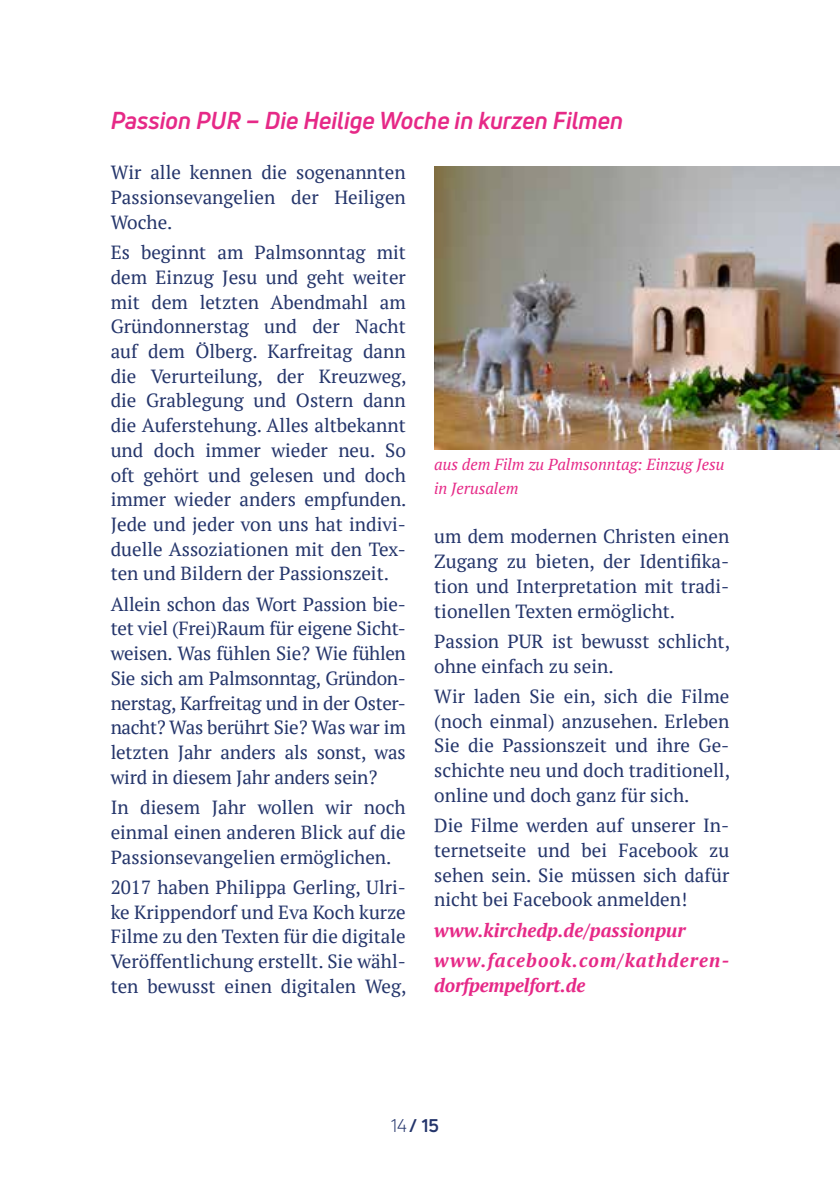
<style>
.page{position:relative;width:840px;height:1191px;background:#fff}
.page>*{position:absolute;margin:0;border:0;box-sizing:border-box;transform-origin:0 0}
.t1{font:italic 700 24px "Uni Neue";color:#e62987}
.t2{font:19px/24.6px "PT Serif";color:#24356b;text-align:justify}
.t3{font:italic 700 19px/30.4px "PT Serif";letter-spacing:.03em;color:#e62987}
.t4{font:italic 700 19px "PT Serif";color:#e62987}
.t5{font:700 18px "Uni Neue";color:#24356b}
.t6{font:italic 16px/23.4px "PT Serif";color:#e62987}
.s1{font-weight:400}
</style>
<div class="page">
<img style="left:434px;top:167px;width:405px;height:283px">
<p class="t1" style="left:111px;top:105px;width:513px">Passion PUR – Die Heilige Woche in kurzen Filmen</p>
<p class="t2" style="left:111px;top:160px;width:296px">Wir alle kennen die sogenannten Passionsevangelien der Heiligen Woche.</p>
<p class="t2" style="left:111px;top:240px;width:297px">Es beginnt am Palmsonntag mit dem Einzug Jesu und geht weiter mit dem letzten Abendmahl am Gründonnerstag und der Nacht auf dem Ölberg. Karfreitag dann die Verurteilung, der Kreuzweg, die Grablegung und Ostern dann die Auferstehung. Alles altbekannt und doch immer wieder neu. So oft gehört und gelesen und doch immer wieder anders empfunden.<br>Jede und jeder von uns hat indivi&shy;duelle Assoziationen mit den Tex&shy;ten und Bildern der Passionszeit.</p>
<p class="t2" style="left:111px;top:591px;width:296px">Allein schon das Wort Passion bie&shy;tet viel (Frei)Raum für eigene Sicht&shy;weisen. Was fühlen Sie? Wie fühlen Sie sich am Palmsonntag, Gründon&shy;nerstag, Karfreitag und in der Oster&shy;nacht? Was berührt Sie? Was war im letzten Jahr anders als sonst, was wird in diesem Jahr anders sein?</p>
<p class="t2" style="left:111px;top:795px;width:296px">In diesem Jahr wollen wir noch einmal einen anderen Blick auf die Passionsevangelien ermöglichen.</p>
<p class="t2" style="left:111px;top:874px;width:297px">2017 haben Philippa Gerling, Ulri&shy;ke Krippendorf und Eva Koch kurze Filme zu den Texten für die digitale Veröffentlichung erstellt. Sie wähl&shy;ten bewusst einen digitalen Weg,</p>
<p class="t6" style="left:434px;top:453px;width:291px">aus dem Film zu Palmsonntag: Einzug Jesu in Jerusalem</p>
<p class="t2" style="left:434px;top:524px;width:296px">um dem modernen Christen einen Zugang zu bieten, der Identifika&shy;tion und Interpretation mit tradi&shy;tionellen Texten ermöglicht.</p>
<p class="t2" style="left:434px;top:628px;width:297px">Passion PUR ist bewusst schlicht, ohne einfach zu sein.</p>
<p class="t2" style="left:434px;top:683px;width:297px">Wir laden Sie ein, sich die Filme (noch einmal) anzusehen. Erleben Sie die Passionszeit und ihre Ge&shy;schichte neu und doch traditionell, online und doch ganz für sich.</p>
<p class="t2" style="left:434px;top:813px;width:296px">Die Filme werden auf unserer In&shy;ternetseite und bei Facebook zu sehen sein. Sie müssen sich dafür nicht bei Facebook anmelden!</p>
<p class="t3" style="left:434px;top:914px;width:296px">www.kirchedp.de/passionpur www.facebook.com/kathderen-</p>
<p class="t4" style="left:434px;top:972px;width:152px">dorfpempelfort.de</p>
<p class="t5" style="left:385px;top:1115px;width:61px"><span class="s1">0214</span> // 1503</p>
</div>
